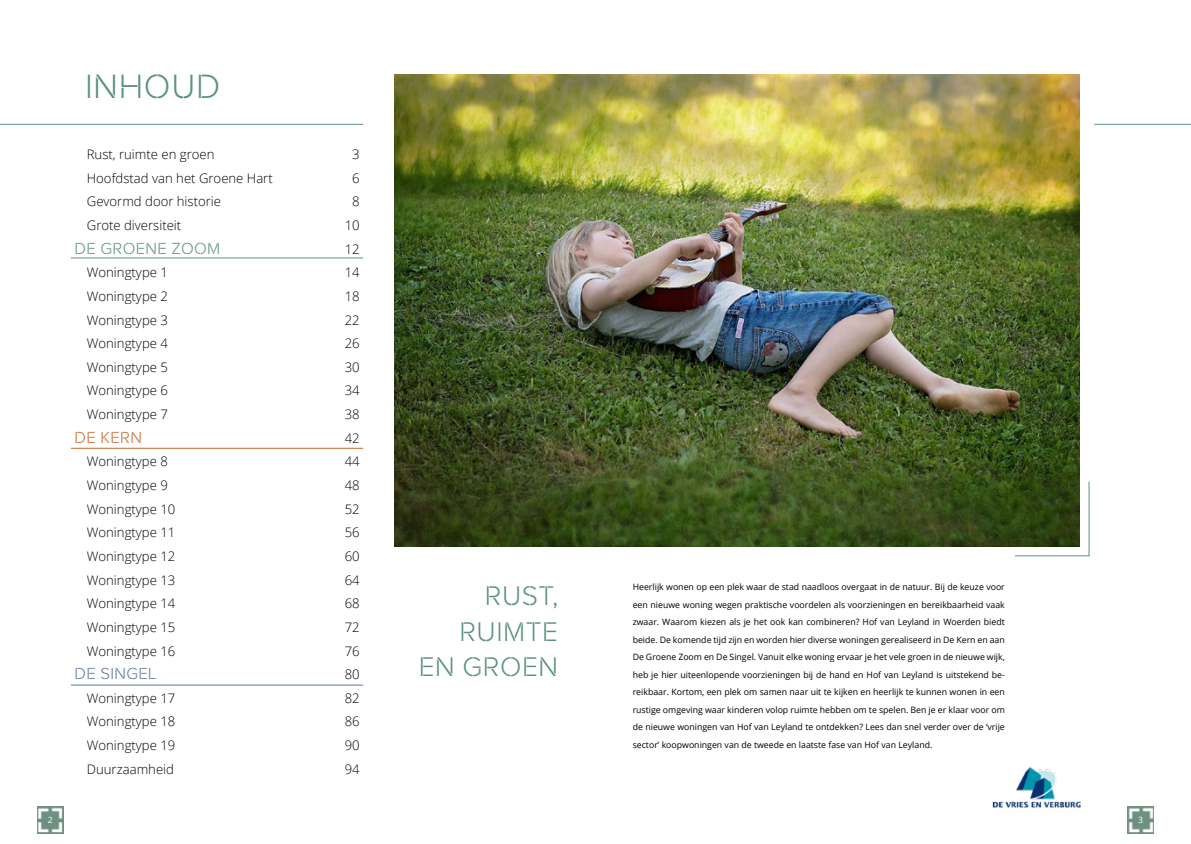
<style>
.page{position:relative;width:1191px;height:844px;background:#fff}
.page>*{position:absolute;margin:0;border:0;box-sizing:border-box;transform-origin:0 0}
.t1{font:35px "Rafale BG";letter-spacing:.02em;color:#5a9181}
.t2{font:28px/35px "Rafale BG";letter-spacing:.02em;color:#5a9181;text-align:right}
.t3{font:16.62px "Rafale BG";letter-spacing:.02em;color:#5a9181}
.t4{font:16.62px "Rafale BG";letter-spacing:.02em;color:#60789e}
.t5{font:16.62px "Rafale BG";letter-spacing:.02em;color:#c6692d}
.t6{font:300 13.12px "Open Sans";color:#000}
.t7{font:8.75px/17.5px "Open Sans";color:#000;text-align:justify}
.t8{font:8.75px "Open Sans";color:#fff}
</style>
<div class="page">
<img style="left:37px;top:806px;width:26px;height:26px">
<img style="left:1127px;top:806px;width:26px;height:26px">
<img style="left:394px;top:74px;width:685px;height:472px">
<svg style="left:1014px;top:481px;width:75px;height:75px"></svg>
<img style="left:992px;top:767px;width:89px;height:41px">
<hr style="left:0;top:124px;width:363px;height:1px;background:#5a9181">
<hr style="left:71px;top:258px;width:292px;height:1px;background:#5a9181">
<hr style="left:71px;top:448px;width:292px;height:1px;background:#c6692d">
<hr style="left:71px;top:684px;width:292px;height:1px;background:#60789e">
<hr style="left:1094px;top:124px;width:97px;height:1px;background:#5a9181">
<h1 class="t1" style="left:85px;top:67px;width:137px">INHOUD</h1>
<h3 class="t6" style="left:87px;top:145px;width:129px">Rust, ruimte en groen</h3>
<h3 class="t6" style="left:352px;top:145px;width:9px">3</h3>
<h3 class="t6" style="left:87px;top:169px;width:187px">Hoofdstad van het Groene Hart</h3>
<h3 class="t6" style="left:352px;top:169px;width:9px">6</h3>
<h3 class="t6" style="left:87px;top:192px;width:136px">Gevormd door historie</h3>
<h3 class="t6" style="left:352px;top:192px;width:9px">8</h3>
<h3 class="t6" style="left:87px;top:216px;width:96px">Grote diversiteit</h3>
<h3 class="t6" style="left:345px;top:216px;width:16px">10</h3>
<h3 class="t3" style="left:75px;top:239px;width:147px">DE GROENE ZOOM</h3>
<h3 class="t6" style="left:345px;top:240px;width:16px">12</h3>
<h3 class="t6" style="left:87px;top:263px;width:83px">Woningtype 1</h3>
<h3 class="t6" style="left:345px;top:263px;width:16px">14</h3>
<h3 class="t6" style="left:87px;top:287px;width:83px">Woningtype 2</h3>
<h3 class="t6" style="left:345px;top:287px;width:16px">18</h3>
<h3 class="t6" style="left:87px;top:310px;width:83px">Woningtype 3</h3>
<h3 class="t6" style="left:345px;top:310px;width:16px">22</h3>
<h3 class="t6" style="left:87px;top:334px;width:83px">Woningtype 4</h3>
<h3 class="t6" style="left:345px;top:334px;width:16px">26</h3>
<h3 class="t6" style="left:87px;top:358px;width:83px">Woningtype 5</h3>
<h3 class="t6" style="left:345px;top:358px;width:16px">30</h3>
<h3 class="t6" style="left:87px;top:381px;width:83px">Woningtype 6</h3>
<h3 class="t6" style="left:345px;top:381px;width:16px">34</h3>
<h3 class="t6" style="left:87px;top:405px;width:83px">Woningtype 7</h3>
<h3 class="t6" style="left:345px;top:405px;width:16px">38</h3>
<h3 class="t5" style="left:75px;top:428px;width:69px">DE KERN</h3>
<h3 class="t6" style="left:345px;top:429px;width:16px">42</h3>
<h3 class="t6" style="left:87px;top:452px;width:83px">Woningtype 8</h3>
<h3 class="t6" style="left:345px;top:452px;width:16px">44</h3>
<h3 class="t6" style="left:87px;top:476px;width:83px">Woningtype 9</h3>
<h3 class="t6" style="left:345px;top:476px;width:16px">48</h3>
<h3 class="t6" style="left:87px;top:499px;width:90px">Woningtype 10</h3>
<h3 class="t6" style="left:345px;top:499px;width:16px">52</h3>
<h3 class="t6" style="left:87px;top:523px;width:90px">Woningtype 11</h3>
<h3 class="t6" style="left:345px;top:523px;width:16px">56</h3>
<h3 class="t6" style="left:87px;top:547px;width:90px">Woningtype 12</h3>
<h3 class="t6" style="left:345px;top:547px;width:16px">60</h3>
<h3 class="t6" style="left:87px;top:570px;width:90px">Woningtype 13</h3>
<h3 class="t6" style="left:345px;top:570px;width:16px">64</h3>
<h3 class="t6" style="left:87px;top:594px;width:90px">Woningtype 14</h3>
<h3 class="t6" style="left:345px;top:594px;width:16px">68</h3>
<h3 class="t6" style="left:87px;top:618px;width:90px">Woningtype 15</h3>
<h3 class="t6" style="left:345px;top:618px;width:16px">72</h3>
<h3 class="t6" style="left:87px;top:641px;width:90px">Woningtype 16</h3>
<h3 class="t6" style="left:345px;top:641px;width:16px">76</h3>
<h3 class="t4" style="left:75px;top:664px;width:83px">DE SINGEL</h3>
<h3 class="t6" style="left:345px;top:665px;width:16px">80</h3>
<h3 class="t6" style="left:87px;top:688px;width:90px">Woningtype 17</h3>
<h3 class="t6" style="left:345px;top:688px;width:16px">82</h3>
<h3 class="t6" style="left:87px;top:712px;width:90px">Woningtype 18</h3>
<h3 class="t6" style="left:345px;top:712px;width:16px">86</h3>
<h3 class="t6" style="left:87px;top:736px;width:90px">Woningtype 19</h3>
<h3 class="t6" style="left:345px;top:736px;width:16px">90</h3>
<h3 class="t6" style="left:87px;top:759px;width:89px">Duurzaamheid</h3>
<h3 class="t6" style="left:345px;top:759px;width:16px">94</h3>
<h2 class="t2" style="left:419px;top:579px;width:141px">RUST,<br>RUIMTE<br>EN GROEN</h2>
<p class="t7" style="left:632px;top:577px;width:374px">Heerlijk wonen op een plek waar de stad naadloos overgaat in de natuur. Bij de keuze voor een nieuwe woning wegen praktische voordelen als voorzieningen en bereikbaarheid vaak zwaar. Waarom kiezen als je het ook kan combineren? Hof van Leyland in Woerden biedt beide. De komende tijd zijn en worden hier diverse woningen gerealiseerd in De Kern en aan De Groene Zoom en De Singel. Vanuit elke woning ervaar je het vele groen in de nieuwe wijk, heb je hier uiteenlopende voorzieningen bij de hand en Hof van Leyland is uitstekend be&shy;reikbaar. Kortom, een plek om samen naar uit te kijken en heerlijk te kunnen wonen in een rustige omgeving waar kinderen volop ruimte hebben om te spelen. Ben je er klaar voor om de nieuwe woningen van Hof van Leyland te ontdekken? Lees dan snel verder over de ‘vrije sector’ koopwoningen van de tweede en laatste fase van Hof van Leyland.</p>
<p class="t8" style="left:48px;top:814px;width:6px">2</p>
<p class="t8" style="left:1138px;top:814px;width:6px">3</p>
</div>
